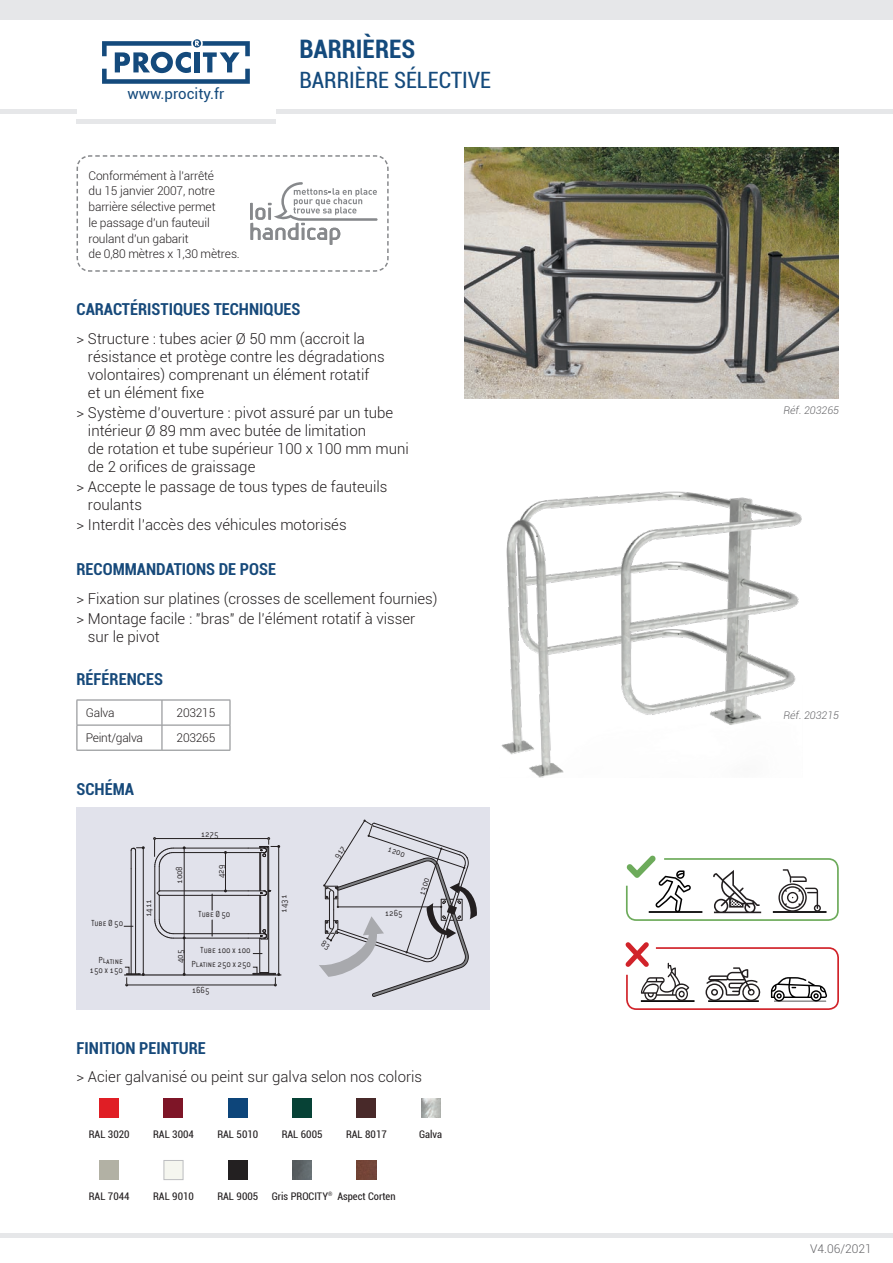
<style>
.page{position:relative;width:893px;height:1263px;background:#fff}
.page>*{position:absolute;margin:0;border:0;box-sizing:border-box;transform-origin:0 0}
.t1{font:700 condensed 25.5px "Roboto";color:#144a7c}
.t2{font:condensed 22.5px "Roboto";color:#144a7c}
.t3{font:700 condensed 16.5px "Roboto";color:#16497a}
.textes_à_puce{font:300 15px/18px "Roboto";color:#231f20}
.t4{font:15px "Roboto";color:#144a7c}
._2011-texte_courant{font:300 12px "Roboto";letter-spacing:-.01em;color:#231f20}
._2011-Tab_LIGHT_dési{font:300 12px "Roboto";letter-spacing:-.02em;color:#231f20}
._2010-tab_ref{font:300 12px "Roboto";letter-spacing:-.02em;color:#231f20}
.t5{font:300 12px "Roboto";color:#636366}
.t6{font:condensed 10.5px "Roboto";color:#231f20}
.t7{font:italic 300 10.5px "Roboto";color:#636366}
.t8{font:300 9.6px/14px "Conduit SCITC";letter-spacing:-.005em;color:#231f20;text-align:right;scale:.9 1}
.t9{font:condensed 6.15px "Roboto";color:#231f20}
</style>
<div class="page">
<div style="left:0;top:0;width:893px;height:19px;background:#e6e7e9"></div>
<hr style="left:0;top:110px;width:77px;height:4px;background:#e6e7e9">
<hr style="left:276px;top:110px;width:617px;height:4px;background:#e6e7e9">
<hr style="left:0;top:1233px;width:893px;height:4px;background:#e6e7e9">
<hr style="left:77px;top:119px;width:199px;height:4px;background:#e6e7e9">
<svg style="left:102px;top:39px;width:148px;height:45px"></svg>
<div style="left:100px;top:1098px;width:19px;height:20px;background:#e01e25"></div>
<div style="left:100px;top:1160px;width:19px;height:19px;background:#b2b1a4"></div>
<div style="left:164px;top:1098px;width:19px;height:20px;background:#7e1527"></div>
<div style="left:164px;top:1160px;width:19px;height:20px;background:#f5f6ef;border:1px solid #bcbdc0"></div>
<div style="left:228px;top:1098px;width:19px;height:20px;background:#0d457a"></div>
<div style="left:228px;top:1160px;width:19px;height:19px;background:#232021"></div>
<div style="left:293px;top:1098px;width:19px;height:20px;background:#074236"></div>
<img style="left:357px;top:1160px;width:19px;height:19px">
<div style="left:357px;top:1098px;width:19px;height:20px;background:#482929"></div>
<img style="left:293px;top:1160px;width:19px;height:19px">
<img style="left:421px;top:1098px;width:19px;height:19px">
<hr style="left:77px;top:700px;width:85px;height:1px;background:#808285">
<hr style="left:162px;top:700px;width:68px;height:1px;background:#808285">
<hr style="left:77px;top:725px;width:85px;height:1px;background:#808285">
<svg style="left:77px;top:700px;width:1px;height:50px"></svg>
<hr style="left:162px;top:725px;width:68px;height:1px;background:#808285">
<svg style="left:162px;top:700px;width:1px;height:50px"></svg>
<svg style="left:230px;top:700px;width:1px;height:50px"></svg>
<hr style="left:77px;top:750px;width:85px;height:1px;background:#808285">
<hr style="left:162px;top:750px;width:68px;height:1px;background:#808285">
<img style="left:501px;top:491px;width:301px;height:287px">
<svg style="left:626px;top:855px;width:213px;height:66px"></svg>
<svg style="left:625px;top:942px;width:214px;height:68px"></svg>
<img style="left:465px;top:147px;width:374px;height:251px">
<svg style="left:76px;top:155px;width:313px;height:117px"></svg>
<div style="left:77px;top:807px;width:413px;height:203px;background:#e1e2eb"></div>
<hr style="left:155px;top:838px;width:114px;height:1px;background:#231f20">
<hr style="left:225px;top:852px;width:1px;height:39px;background:#231f20">
<hr style="left:184px;top:848px;width:1px;height:90px;background:#231f20">
<svg style="left:212px;top:920px;width:1px;height:16px"></svg>
<svg style="left:212px;top:894px;width:1px;height:16px"></svg>
<hr style="left:127px;top:985px;width:148px;height:1px;background:#231f20">
<hr style="left:184px;top:938px;width:1px;height:36px;background:#231f20">
<hr style="left:173px;top:938px;width:75px;height:1px;background:#231f20">
<hr style="left:173px;top:933px;width:75px;height:1px;background:#231f20">
<hr style="left:173px;top:848px;width:75px;height:1px;background:#231f20">
<hr style="left:173px;top:852px;width:75px;height:1px;background:#231f20">
<svg style="left:153px;top:837px;width:20px;height:102px"></svg>
<hr style="left:160px;top:895px;width:88px;height:1px;background:#231f20">
<hr style="left:160px;top:890px;width:88px;height:1px;background:#231f20">
<svg style="left:248px;top:837px;width:32px;height:149px"></svg>
<svg style="left:124px;top:846px;width:21px;height:140px"></svg>
<hr style="left:124px;top:974px;width:157px;height:1px;background:#231f20">
<svg style="left:319px;top:819px;width:158px;height:178px"></svg>
<p class="t4" style="left:127px;top:83px;width:98px">www.procity.fr</p>
<p class="_2011-texte_courant" style="left:88px;top:167px;width:127px">Conformément à l'arrêté</p>
<p class="_2011-texte_courant" style="left:88px;top:183px;width:128px">du 15 janvier 2007, notre</p>
<p class="_2011-texte_courant" style="left:88px;top:198px;width:129px">barrière sélective permet</p>
<p class="_2011-texte_courant" style="left:88px;top:214px;width:123px">le passage d'un fauteuil</p>
<p class="_2011-texte_courant" style="left:88px;top:230px;width:102px">roulant d'un gabarit</p>
<p class="_2011-texte_courant" style="left:88px;top:246px;width:153px">de 0,80 mètres x 1,30 mètres.</p>
<h1 class="t1" style="left:299px;top:31px;width:117px">BARRIÈRES</h1>
<p class="t2" style="left:299px;top:65px;width:193px">BARRIÈRE SÉLECTIVE</p>
<p class="t3" style="left:77px;top:298px;width:225px">CARACTÉRISTIQUES TECHNIQUES</p>
<p class="textes_à_puce" style="left:88px;top:329px;width:298px;text-indent:-11px">&gt; Structure : tubes acier Ø 50 mm (accroit la résistance et protège contre les dégradations volontaires) comprenant un élément rotatif et un élément fixe</p>
<p class="textes_à_puce" style="left:88px;top:403px;width:322px;text-indent:-11px">&gt; Système d’ouverture : pivot assuré par un tube intérieur Ø 89 mm avec butée de limitation<br>de rotation et tube supérieur 100 x 100 mm muni de 2 orifices de graissage</p>
<p class="textes_à_puce" style="left:88px;top:477px;width:301px;text-indent:-11px">&gt; Accepte le passage de tous types de fauteuils roulants</p>
<p class="textes_à_puce" style="left:77px;top:515px;width:272px">&gt; Interdit l’accès des véhicules motorisés</p>
<p class="t3" style="left:77px;top:557px;width:201px">RECOMMANDATIONS DE POSE</p>
<p class="textes_à_puce" style="left:77px;top:589px;width:363px">&gt; Fixation sur platines (crosses de scellement fournies)</p>
<p class="textes_à_puce" style="left:88px;top:609px;width:329px;text-indent:-11px">&gt; Montage facile : "bras" de l’élément rotatif à visser sur le pivot</p>
<p class="t3" style="left:77px;top:668px;width:88px">RÉFÉRENCES</p>
<p class="_2011-Tab_LIGHT_dési" style="left:86px;top:704px;width:30px">Galva</p>
<p class="_2010-tab_ref" style="left:177px;top:704px;width:40px">203215</p>
<p class="_2011-Tab_LIGHT_dési" style="left:86px;top:729px;width:59px">Peint/galva</p>
<p class="_2010-tab_ref" style="left:177px;top:729px;width:40px">203265</p>
<p class="t3" style="left:77px;top:777px;width:59px">SCHÉMA</p>
<p class="t8" style="left:91px;top:916px;width:37px">Tube Ø 50</p>
<p class="t8" style="left:90px;top:955px;width:39px;line-height:9.3px">Platine<br>150 x 150</p>
<p class="t8" style="left:141px;top:917px;width:21px;rotate:-90deg">1411</p>
<p class="t8" style="left:172px;top:884px;width:21px;rotate:-90deg">1008</p>
<p class="t8" style="left:201px;top:827px;width:21px">1275</p>
<p class="t8" style="left:213px;top:878px;width:16px;rotate:-90deg">429</p>
<p class="t8" style="left:198px;top:907px;width:37px">Tube Ø 50</p>
<p class="t8" style="left:191px;top:943px;width:68px">Tube 100 x 100<br>Platine 250 x 250</p>
<p class="t8" style="left:172px;top:963px;width:16px;rotate:-90deg">405</p>
<p class="t8" style="left:192px;top:983px;width:21px">1665</p>
<p class="t8" style="left:276px;top:912px;width:21px;rotate:-90deg">1431</p>
<p class="t8" style="left:391px;top:841px;width:21px;rotate:20deg">1200</p>
<p class="t8" style="left:385px;top:905px;width:21px">1265</p>
<p class="t8" style="left:414px;top:893px;width:21px;rotate:-72deg">1300</p>
<p class="t3" style="left:77px;top:1036px;width:131px">FINITION PEINTURE</p>
<p class="textes_à_puce" style="left:77px;top:1067px;width:347px">&gt; Acier galvanisé ou peint sur galva selon nos coloris</p>
<p class="t6" style="left:89px;top:1127px;width:42px">RAL 3020</p>
<p class="t6" style="left:153px;top:1127px;width:42px">RAL 3004</p>
<p class="t6" style="left:217px;top:1127px;width:42px">RAL 5010</p>
<p class="t6" style="left:282px;top:1127px;width:42px">RAL 6005</p>
<p class="t6" style="left:346px;top:1127px;width:42px">RAL 8017</p>
<p class="t6" style="left:89px;top:1188px;width:42px">RAL 7044</p>
<p class="t6" style="left:153px;top:1188px;width:42px">RAL 9010</p>
<p class="t6" style="left:217px;top:1188px;width:42px">RAL 9005</p>
<p class="t6" style="left:272px;top:1188px;width:58px">Gris PROCITY</p>
<p class="t6" style="left:337px;top:1188px;width:60px">Aspect Corten</p>
<p class="t9" style="left:328px;top:1190px;width:6px">®</p>
<p class="t6" style="left:419px;top:1127px;width:24px">Galva</p>
<p class="t7" style="left:783px;top:403px;width:57px">Réf. 203265</p>
<p class="t7" style="left:783px;top:708px;width:57px">Réf. 203215</p>
<p class="t5" style="left:810px;top:1240px;width:63px">V4.06/2021</p>
</div>
